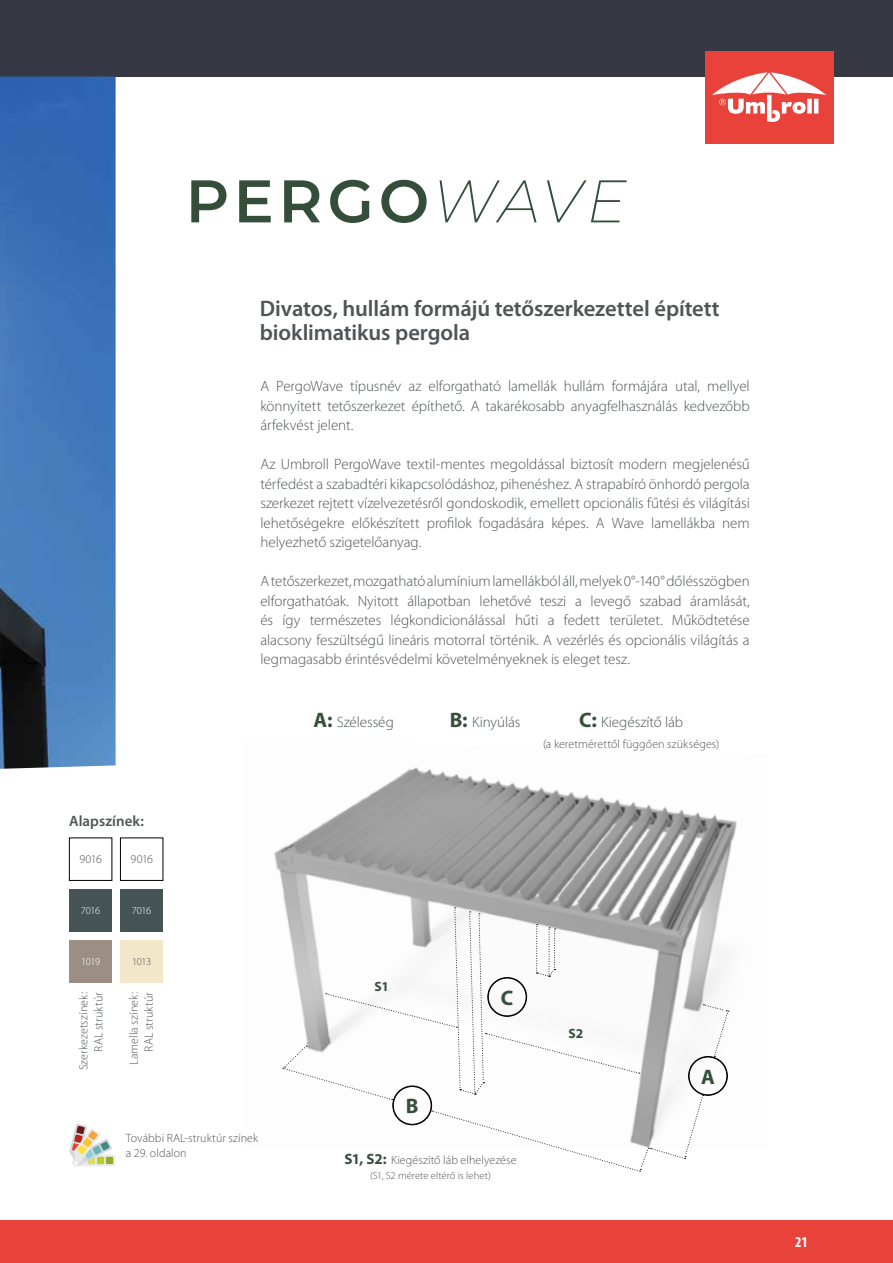
<style>
.page{position:relative;width:893px;height:1263px;background:#fff}
.page>*{position:absolute;margin:0;border:0;box-sizing:border-box;transform-origin:0 0}
.t1{font:600 60px "Montserrat";letter-spacing:.08em;color:#344e3a}
.t2{font:600 22.5px/24px "Myriad Pro";letter-spacing:-.005em;color:#505456}
.t3{font:700 21px "Myriad Pro";color:#364f3a}
.t4{font:300 15px/19.5px "Myriad Pro";letter-spacing:-.005em;color:#505456;text-align:justify}
.t5{font:600 15px "Myriad Pro";color:#505456}
.t6{font:700 condensed 15px "Myriad Pro";color:#fff}
.t7{font:700 13.5px "Myriad Pro";color:#364f3a}
.t8{font:300 12px/15px "Myriad Pro";letter-spacing:.005em;color:#505456;text-align:right}
.t9{font:300 10.5px "Myriad Pro";letter-spacing:.01em;color:#505456}
.t10{font:300 10.5px "Myriad Pro";letter-spacing:-.035em;color:#fff}
.t11{font:300 10.5px "Myriad Pro";color:#525456}
.s1{font-weight:200;font-style:italic}
.s2{font-weight:700;font-size:21px;color:#364f3a}
.s3{font-weight:700;font-size:15px;color:#364f3a}
</style>
<div class="page">
<div style="left:0;top:1220px;width:893px;height:43px;background:#e8423b"></div>
<img style="left:274px;top:767px;width:463px;height:302px">
<div style="left:0;top:0;width:893px;height:77px;background:#363944"></div>
<div style="left:705px;top:51px;width:128px;height:92px;background:#e8423b"></div>
<svg style="left:712px;top:72px;width:114px;height:50px"></svg>
<img style="left:0;top:77px;width:116px;height:692px">
<div style="left:69px;top:889px;width:43px;height:43px;background:#465355"></div>
<div style="left:69px;top:940px;width:43px;height:43px;background:#9b8f85"></div>
<div style="left:69px;top:838px;width:43px;height:43px;border:1px solid #000"></div>
<div style="left:120px;top:889px;width:43px;height:43px;background:#465355"></div>
<div style="left:120px;top:838px;width:43px;height:43px;border:1px solid #000"></div>
<div style="left:120px;top:940px;width:43px;height:43px;background:#f2e7c8"></div>
<svg style="left:69px;top:1124px;width:46px;height:43px"></svg>
<svg style="left:283px;top:907px;width:446px;height:265px"></svg>
<h1 class="t1" style="left:186px;top:161px;width:442px">PERGO<span class="s1">WAVE</span></h1>
<h2 class="t2" style="left:260px;top:296px;width:461px">Divatos, hullám formájú tetőszerkezettel épített bioklimatikus pergola</h2>
<p class="t4" style="left:260px;top:377px;width:491px">A PergoWave típusnév az elforgatható lamellák hullám formájára utal, mellyel könnyített tetőszerkezet építhető. A takarékosabb anyagfelhasználás kedvezőbb árfekvést jelent.</p>
<p class="t4" style="left:260px;top:455px;width:491px">Az Umbroll PergoWave textil-mentes megoldással biztosít modern megjelenésű térfedést a szabadtéri kikapcsolódáshoz, pihenéshez. A strapabíró önhordó pergola szerkezet rejtett vízelvezetésről gondoskodik, emellett opcionális fűtési és világítási lehetőségekre előkészített profilok fogadására képes. A Wave lamellákba nem helyezhető szigetelőanyag.</p>
<p class="t4" style="left:260px;top:572px;width:491px">A tetőszerkezet, mozgatható alumínium lamellákból áll, melyek 0°-140° dőlésszögben elforgathatóak. Nyitott állapotban lehetővé teszi a levegő szabad áramlását, és így természetes légkondicionálással hűti a fedett területet. Működtetése alacsony feszültségű lineáris motorral történik. A vezérlés és opcionális világítás a legmagasabb érintésvédelmi követelményeknek is eleget tesz.</p>
<p class="t5" style="left:69px;top:811px;width:76px">Alapszínek:</p>
<p class="t8" style="left:80px;top:852px;width:24px">9016</p>
<p class="t8" style="left:131px;top:852px;width:24px">9016</p>
<p class="t10" style="left:81px;top:905px;width:21px">7016</p>
<p class="t10" style="left:132px;top:905px;width:21px">7016</p>
<p class="t10" style="left:81px;top:956px;width:21px">1019</p>
<p class="t8" style="left:76px;top:1070px;width:79px;rotate:-90deg">Szerkezetszínek:<br>RAL struktúr</p>
<p class="t11" style="left:132px;top:956px;width:21px">1013</p>
<p class="t8" style="left:126px;top:1065px;width:74px;rotate:-90deg">Lamella színek:<br>RAL struktúr</p>
<p class="t8" style="left:126px;top:1131px;width:134px;text-align:left">További RAL-struktúr színek a 29. oldalon</p>
<p class="t4" style="left:313px;top:713px;width:82px"><span class="s2">A:</span> Szélesség</p>
<p class="t4" style="left:450px;top:713px;width:72px"><span class="s2">B:</span> Kinyúlás</p>
<p class="t4" style="left:579px;top:713px;width:106px"><span class="s2">C:</span> Kiegészítő láb</p>
<p class="t8" style="left:543px;top:737px;width:178px">(a keretmérettől függően szükséges)</p>
<p class="t7" style="left:375px;top:978px;width:16px">S1</p>
<h3 class="t3" style="left:406px;top:1092px;width:14px">B</h3>
<h3 class="t3" style="left:501px;top:984px;width:14px">C</h3>
<p class="t8" style="left:344px;top:1153px;width:174px"><span class="s3">S1, S2:</span> Kiegészítő láb elhelyezése</p>
<p class="t9" style="left:370px;top:1170px;width:122px">(S1, S2 mérete eltérő is lehet)</p>
<p class="t7" style="left:569px;top:1025px;width:16px">S2</p>
<h3 class="t3" style="left:701px;top:1063px;width:15px">A</h3>
<p class="t6" style="left:795px;top:1233px;width:14px">21</p>
</div>
